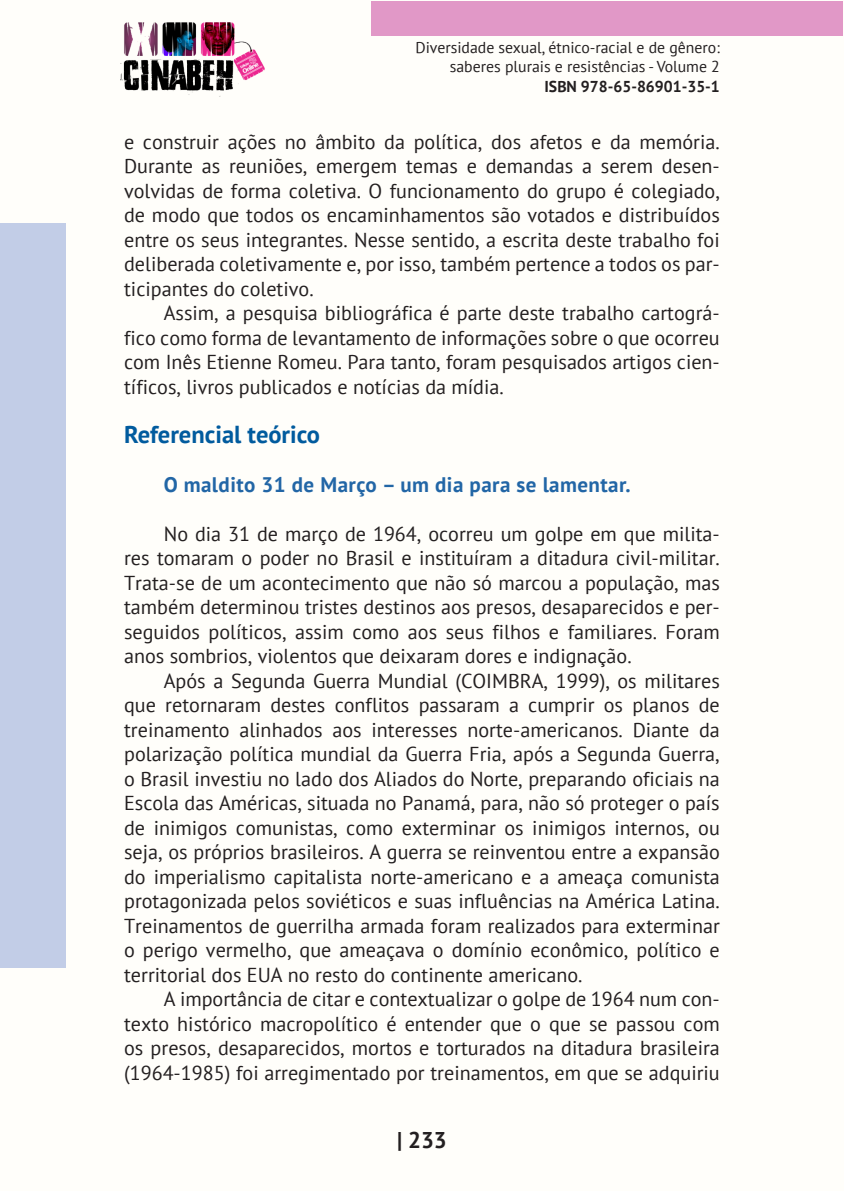
<style>
.page{position:relative;width:844px;height:1191px;background:#fff}
.page>*{position:absolute;margin:0;border:0;box-sizing:border-box;transform-origin:0 0}
._9_SUBTÍTULOS{font:700 24.5px "PT Sans";color:#015b9e}
.t1{font:700 22.75px "PT Sans";color:#231f20}
.SUBTÍTULO2{font:700 21px "PT Sans";letter-spacing:.02em;color:#2266a6}
._8_CORPO{font:20.12px/24.5px "PT Sans";color:#231f20;text-align:justify}
.t2{font:15.75px/18.9px "PT Sans";color:#231f20;text-align:right}
.t3{font:700 15.75px "PT Sans";color:#231f20}
</style>
<div class="page">
<div style="left:0;top:0;width:843px;height:1191px;background:#fffefa"></div>
<div style="left:371px;top:1px;width:471px;height:35px;background:#e198c7"></div>
<div style="left:0;top:223px;width:65px;height:744px;background:#c2cde7"></div>
<img style="left:120px;top:22px;width:144px;height:75px">
<p class="t2" style="left:415px;top:38px;width:306px">Diversidade sexual, étnico-racial e de gênero: saberes plurais e resistências - Volume 2</p>
<p class="t3" style="left:544px;top:76px;width:177px">ISBN 978-65-86901-35-1</p>
<p class="_8_CORPO" style="left:124px;top:129px;width:597px">e construir ações no âmbito da política, dos afetos e da memória.<br>Durante as reuniões, emergem temas e demandas a serem desen&shy;volvidas de forma coletiva. O funcionamento do grupo é colegiado, de modo que todos os encaminhamentos são votados e distribuídos entre os seus integrantes. Nesse sentido, a escrita deste trabalho foi deliberada coletivamente e, por isso, também pertence a todos os par&shy;ticipantes do coletivo.</p>
<p class="_8_CORPO" style="left:124px;top:300px;width:597px;text-indent:40px">Assim, a pesquisa bibliográfica é parte deste trabalho cartográ&shy;fico como forma de levantamento de informações sobre o que ocorreu com Inês Etienne Romeu. Para tanto, foram pesquisados artigos cien&shy;tíficos, livros publicados e notícias da mídia.</p>
<p class="_9_SUBTÍTULOS" style="left:124px;top:418px;width:197px">Referencial teórico</p>
<p class="SUBTÍTULO2" style="left:164px;top:470px;width:468px">O maldito 31 de Março – um dia para se lamentar.</p>
<p class="_8_CORPO" style="left:124px;top:521px;width:597px;text-indent:40px">No dia 31 de março de 1964, ocorreu um golpe em que milita&shy;res tomaram o poder no Brasil e instituíram a ditadura civil-militar.<br>Trata-se de um acontecimento que não só marcou a população, mas também determinou tristes destinos aos presos, desaparecidos e per&shy;seguidos políticos, assim como aos seus filhos e familiares. Foram anos sombrios, violentos que deixaram dores e indignação.</p>
<p class="_8_CORPO" style="left:124px;top:668px;width:597px;text-indent:40px">Após a Segunda Guerra Mundial (COIMBRA, 1999), os militares que retornaram destes conflitos passaram a cumprir os planos de treinamento alinhados aos interesses norte-americanos. Diante da polarização política mundial da Guerra Fria, após a Segunda Guerra, o Brasil investiu no lado dos Aliados do Norte, preparando oficiais na Escola das Américas, situada no Panamá, para, não só proteger o país de inimigos comunistas, como exterminar os inimigos internos, ou seja, os próprios brasileiros. A guerra se reinventou entre a expansão do imperialismo capitalista norte-americano e a ameaça comunista protagonizada pelos soviéticos e suas influências na América Latina.<br>Treinamentos de guerrilha armada foram realizados para exterminar o perigo vermelho, que ameaçava o domínio econômico, político e territorial dos EUA no resto do continente americano.</p>
<p class="_8_CORPO" style="left:124px;top:986px;width:597px;text-indent:40px">A importância de citar e contextualizar o golpe de 1964 num con&shy;texto histórico macropolítico é entender que o que se passou com os presos, desaparecidos, mortos e torturados na ditadura brasileira (1964-1985) foi arregimentado por treinamentos, em que se adquiriu</p>
<p class="t1" style="left:397px;top:1125px;width:51px">| 233</p>
</div>
